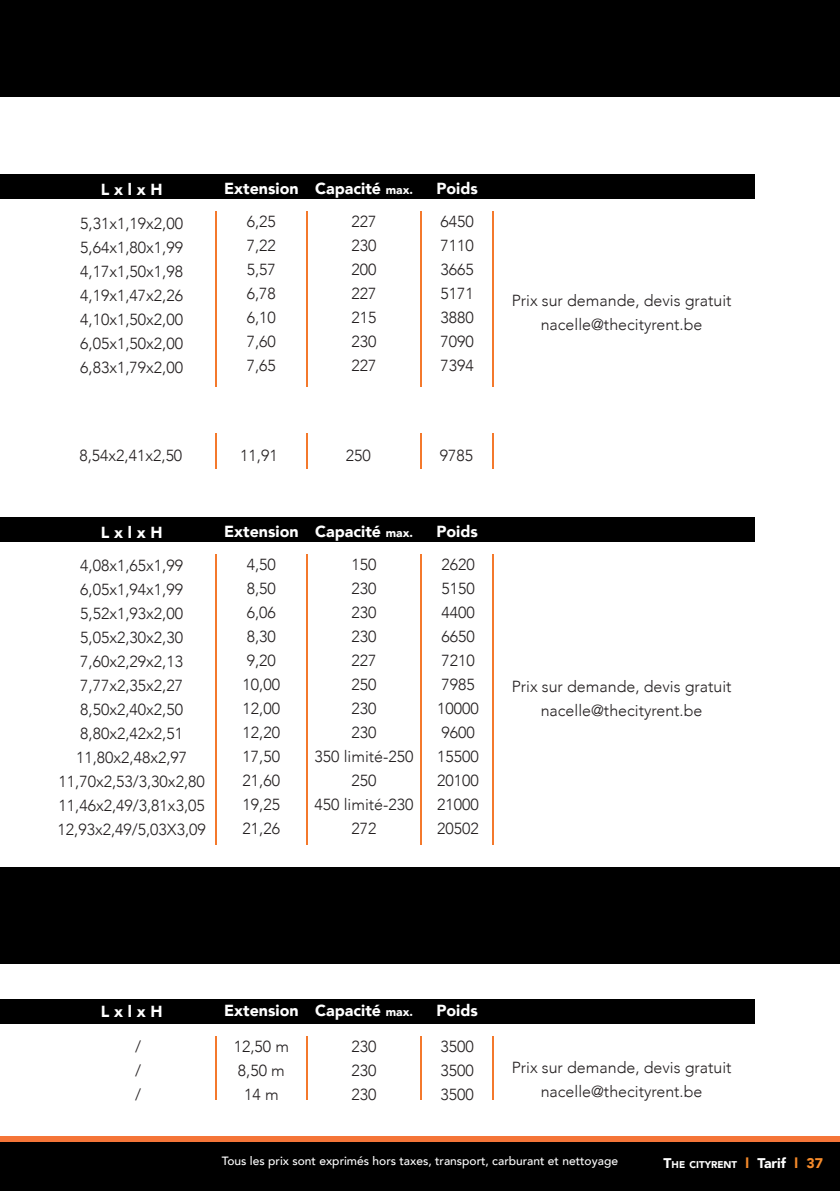
<style>
.page{position:relative;width:840px;height:1191px;background:#fff}
.page>*{position:absolute;margin:0;border:0;box-sizing:border-box;transform-origin:0 0}
.t1{font:300 16px "Avenir";color:#231f20}
.t2{font:900 16px "Avenir";color:#fff}
.t3{font:500 12px "Avenir";color:#fff}
.t4{font:900 9.8px "Avenir";color:#fff}
.s1{font-size:12px}
.s2{font-size:14px}
.s3{font-size:14px;color:#f68b2b}
</style>
<div class="page">
<div style="left:0;top:1141px;width:839px;height:50px;background:#000"></div>
<div style="left:0;top:1136px;width:839px;height:5px;background:#f57538"></div>
<hr style="left:215px;top:554px;width:1px;height:290px;background:#f4792c">
<hr style="left:306px;top:554px;width:1px;height:290px;background:#f4792c">
<hr style="left:420px;top:554px;width:1px;height:290px;background:#f4792c">
<hr style="left:215px;top:211px;width:1px;height:176px;background:#f4792c">
<hr style="left:306px;top:211px;width:1px;height:176px;background:#f4792c">
<hr style="left:420px;top:211px;width:1px;height:176px;background:#f4792c">
<hr style="left:492px;top:211px;width:2px;height:176px;background:#f4792c">
<hr style="left:215px;top:433px;width:1px;height:36px;background:#f4792c">
<hr style="left:306px;top:433px;width:1px;height:36px;background:#f4792c">
<hr style="left:420px;top:433px;width:1px;height:36px;background:#f4792c">
<hr style="left:492px;top:433px;width:2px;height:36px;background:#f4792c">
<hr style="left:492px;top:554px;width:2px;height:290px;background:#f4792c">
<div style="left:0;top:999px;width:754px;height:25px;background:#000"></div>
<hr style="left:215px;top:1036px;width:1px;height:64px;background:#f4792c">
<hr style="left:306px;top:1036px;width:2px;height:64px;background:#f4792c">
<hr style="left:420px;top:1036px;width:1px;height:64px;background:#f4792c">
<hr style="left:492px;top:1036px;width:2px;height:64px;background:#f4792c">
<div style="left:0;top:175px;width:754px;height:24px;background:#000"></div>
<div style="left:0;top:517px;width:754px;height:24px;background:#000"></div>
<div style="left:0;top:0;width:839px;height:96px;background:#000"></div>
<div style="left:0;top:867px;width:839px;height:97px;background:#000"></div>
<p class="t2" style="left:101px;top:173px;width:63px">L x l x H</p>
<p class="t2" style="left:101px;top:176px;width:63px">L x l x H</p>
<p class="t2" style="left:224px;top:171px;width:76px">Extension</p>
<p class="t2" style="left:224px;top:175px;width:76px">Extension</p>
<p class="t2" style="left:315px;top:171px;width:99px">Capacité <span class="s1">max.</span></p>
<p class="t2" style="left:315px;top:175px;width:99px">Capacité <span class="s1">max.</span></p>
<p class="t2" style="left:436px;top:171px;width:43px">Poids</p>
<p class="t2" style="left:436px;top:175px;width:43px">Poids</p>
<p class="t1" style="left:80px;top:214px;width:104px">5,31x1,19x2,00</p>
<p class="t1" style="left:80px;top:238px;width:104px">5,64x1,80x1,99</p>
<p class="t1" style="left:80px;top:262px;width:104px">4,17x1,50x1,98</p>
<p class="t1" style="left:80px;top:286px;width:104px">4,19x1,47x2,26</p>
<p class="t1" style="left:80px;top:310px;width:104px">4,10x1,50x2,00</p>
<p class="t1" style="left:80px;top:334px;width:104px">6,05x1,50x2,00</p>
<p class="t1" style="left:80px;top:358px;width:104px">6,83x1,79x2,00</p>
<p class="t1" style="left:246px;top:212px;width:31px">6,25</p>
<p class="t1" style="left:246px;top:236px;width:31px">7,22</p>
<p class="t1" style="left:246px;top:260px;width:31px">5,57</p>
<p class="t1" style="left:246px;top:284px;width:31px">6,78</p>
<p class="t1" style="left:246px;top:308px;width:31px">6,10</p>
<p class="t1" style="left:246px;top:332px;width:31px">7,60</p>
<p class="t1" style="left:246px;top:356px;width:31px">7,65</p>
<p class="t1" style="left:351px;top:212px;width:26px">227</p>
<p class="t1" style="left:351px;top:236px;width:26px">230</p>
<p class="t1" style="left:351px;top:260px;width:26px">200</p>
<p class="t1" style="left:351px;top:284px;width:26px">227</p>
<p class="t1" style="left:351px;top:308px;width:26px">215</p>
<p class="t1" style="left:351px;top:332px;width:26px">230</p>
<p class="t1" style="left:351px;top:356px;width:26px">227</p>
<p class="t1" style="left:440px;top:212px;width:35px">6450</p>
<p class="t1" style="left:440px;top:236px;width:35px">7110</p>
<p class="t1" style="left:440px;top:260px;width:35px">3665</p>
<p class="t1" style="left:440px;top:284px;width:35px">5171</p>
<p class="t1" style="left:440px;top:308px;width:35px">3880</p>
<p class="t1" style="left:440px;top:332px;width:35px">7090</p>
<p class="t1" style="left:440px;top:356px;width:35px">7394</p>
<p class="t1" style="left:79px;top:446px;width:104px">8,54x2,41x2,50</p>
<p class="t1" style="left:240px;top:446px;width:39px">11,91</p>
<p class="t1" style="left:345px;top:446px;width:26px">250</p>
<p class="t1" style="left:439px;top:446px;width:35px">9785</p>
<p class="t2" style="left:101px;top:515px;width:63px">L x l x H</p>
<p class="t2" style="left:101px;top:518px;width:63px">L x l x H</p>
<p class="t2" style="left:224px;top:514px;width:76px">Extension</p>
<p class="t2" style="left:224px;top:518px;width:76px">Extension</p>
<p class="t2" style="left:315px;top:514px;width:99px">Capacité <span class="s1">max.</span></p>
<p class="t2" style="left:315px;top:518px;width:99px">Capacité <span class="s1">max.</span></p>
<p class="t2" style="left:436px;top:514px;width:43px">Poids</p>
<p class="t2" style="left:436px;top:518px;width:43px">Poids</p>
<p class="t1" style="left:80px;top:556px;width:104px">4,08x1,65x1,99</p>
<p class="t1" style="left:80px;top:580px;width:104px">6,05x1,94x1,99</p>
<p class="t1" style="left:80px;top:604px;width:104px">5,52x1,93x2,00</p>
<p class="t1" style="left:80px;top:628px;width:104px">5,05x2,30x2,30</p>
<p class="t1" style="left:80px;top:652px;width:104px">7,60x2,29x2,13</p>
<p class="t1" style="left:80px;top:676px;width:104px">7,77x2,35x2,27</p>
<p class="t1" style="left:80px;top:700px;width:104px">8,50x2,40x2,50</p>
<p class="t1" style="left:80px;top:724px;width:104px">8,80x2,42x2,51</p>
<p class="t1" style="left:76px;top:748px;width:113px">11,80x2,48x2,97</p>
<p class="t1" style="left:59px;top:772px;width:148px">11,70x2,53/3,30x2,80</p>
<p class="t1" style="left:59px;top:796px;width:148px">11,46x2,49/3,81x3,05</p>
<p class="t1" style="left:57px;top:820px;width:150px">12,93x2,49/5,03X3,09</p>
<p class="t1" style="left:246px;top:555px;width:31px">4,50</p>
<p class="t1" style="left:246px;top:579px;width:31px">8,50</p>
<p class="t1" style="left:246px;top:603px;width:31px">6,06</p>
<p class="t1" style="left:246px;top:627px;width:31px">8,30</p>
<p class="t1" style="left:246px;top:651px;width:31px">9,20</p>
<p class="t1" style="left:242px;top:675px;width:39px">10,00</p>
<p class="t1" style="left:242px;top:699px;width:39px">12,00</p>
<p class="t1" style="left:242px;top:723px;width:39px">12,20</p>
<p class="t1" style="left:242px;top:747px;width:39px">17,50</p>
<p class="t1" style="left:242px;top:771px;width:39px">21,60</p>
<p class="t1" style="left:242px;top:795px;width:39px">19,25</p>
<p class="t1" style="left:242px;top:819px;width:39px">21,26</p>
<p class="t1" style="left:351px;top:555px;width:26px">150</p>
<p class="t1" style="left:351px;top:579px;width:26px">230</p>
<p class="t1" style="left:351px;top:603px;width:26px">230</p>
<p class="t1" style="left:351px;top:627px;width:26px">230</p>
<p class="t1" style="left:351px;top:651px;width:26px">227</p>
<p class="t1" style="left:351px;top:675px;width:26px">250</p>
<p class="t1" style="left:351px;top:699px;width:26px">230</p>
<p class="t1" style="left:351px;top:723px;width:26px">230</p>
<p class="t1" style="left:314px;top:747px;width:100px">350 limité-250</p>
<p class="t1" style="left:351px;top:771px;width:26px">250</p>
<p class="t1" style="left:314px;top:795px;width:100px">450 limité-230</p>
<p class="t1" style="left:351px;top:819px;width:26px">272</p>
<p class="t1" style="left:441px;top:555px;width:35px">2620</p>
<p class="t1" style="left:441px;top:579px;width:35px">5150</p>
<p class="t1" style="left:441px;top:603px;width:35px">4400</p>
<p class="t1" style="left:441px;top:627px;width:35px">6650</p>
<p class="t1" style="left:441px;top:651px;width:35px">7210</p>
<p class="t1" style="left:441px;top:675px;width:35px">7985</p>
<p class="t1" style="left:437px;top:699px;width:43px">10000</p>
<p class="t1" style="left:441px;top:723px;width:35px">9600</p>
<p class="t1" style="left:437px;top:747px;width:43px">15500</p>
<p class="t1" style="left:437px;top:771px;width:43px">20100</p>
<p class="t1" style="left:437px;top:795px;width:43px">21000</p>
<p class="t1" style="left:437px;top:819px;width:43px">20502</p>
<p class="t1" style="left:511px;top:290px;width:221px">Prix sur demande, devis gratuit</p>
<p class="t1" style="left:540px;top:314px;width:163px">nacelle@thecityrent.be</p>
<p class="t1" style="left:511px;top:677px;width:221px">Prix sur demande, devis gratuit</p>
<p class="t1" style="left:540px;top:701px;width:163px">nacelle@thecityrent.be</p>
<p class="t2" style="left:101px;top:997px;width:63px">L x l x H</p>
<p class="t1" style="left:135px;top:1037px;width:7px">/</p>
<p class="t1" style="left:135px;top:1061px;width:7px">/</p>
<p class="t1" style="left:135px;top:1085px;width:7px">/</p>
<p class="t2" style="left:224px;top:996px;width:76px">Extension</p>
<p class="t1" style="left:234px;top:1037px;width:57px">12,50 m</p>
<p class="t1" style="left:238px;top:1061px;width:48px">8,50 m</p>
<p class="t1" style="left:244px;top:1085px;width:36px">14 m</p>
<p class="t2" style="left:315px;top:996px;width:99px">Capacité <span class="s1">max.</span></p>
<p class="t1" style="left:351px;top:1037px;width:26px">230</p>
<p class="t1" style="left:351px;top:1061px;width:26px">230</p>
<p class="t1" style="left:351px;top:1085px;width:26px">230</p>
<p class="t2" style="left:436px;top:996px;width:43px">Poids</p>
<p class="t1" style="left:440px;top:1037px;width:35px">3500</p>
<p class="t1" style="left:440px;top:1061px;width:35px">3500</p>
<p class="t1" style="left:440px;top:1085px;width:35px">3500</p>
<p class="t1" style="left:511px;top:1058px;width:221px">Prix sur demande, devis gratuit</p>
<p class="t1" style="left:540px;top:1082px;width:163px">nacelle@thecityrent.be</p>
<p class="t3" style="left:222px;top:1150px;width:397px">Tous les prix sont exprimés hors taxes, transport, carburant et nettoyage</p>
<p class="t4" style="left:663px;top:1156px;width:161px"><span class="s2">T</span>HE CITYRENT <span class="s3">l</span> <span class="s2">Tarif</span> <span class="s3">l 37</span></p>
</div>
